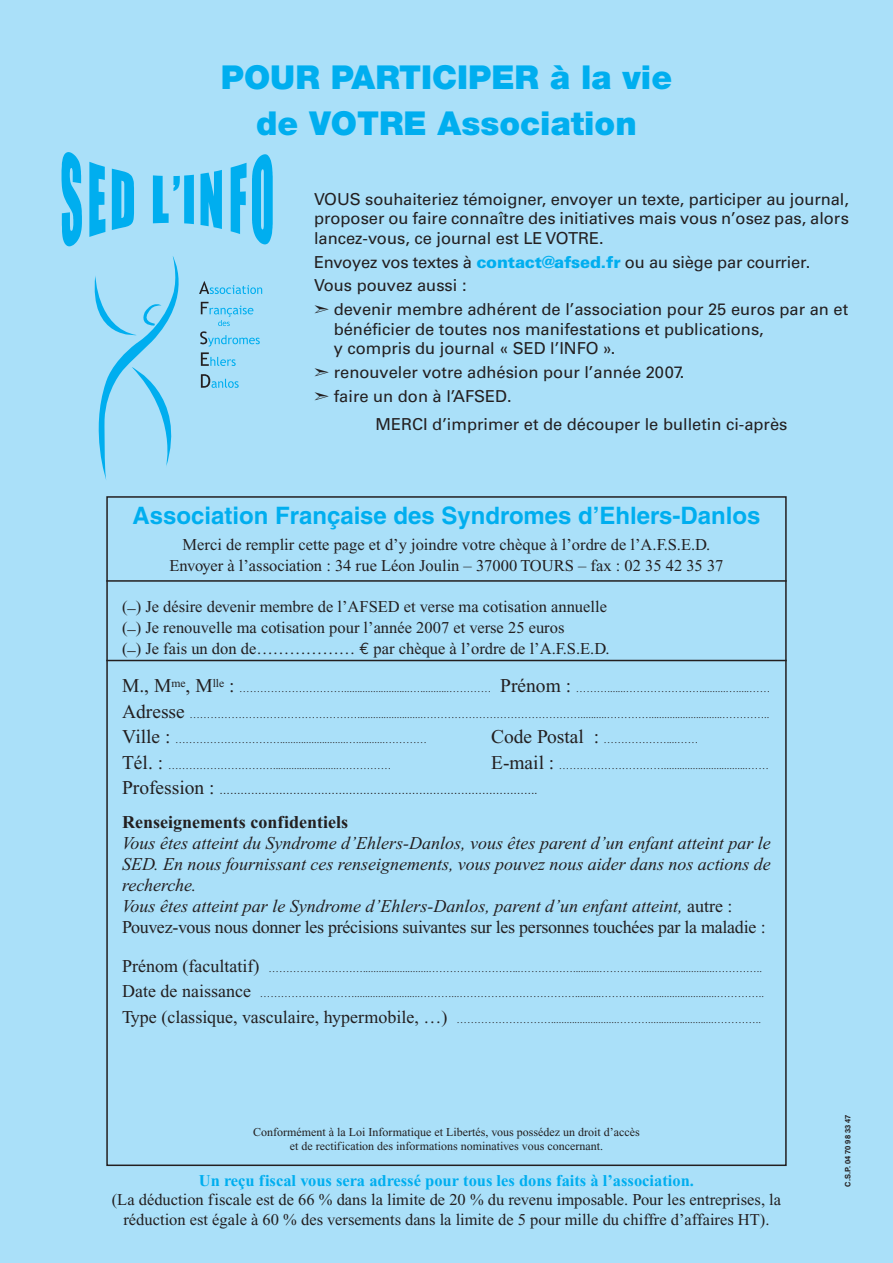
<style>
.page{position:relative;width:893px;height:1263px;background:#aae0f9}
.page>*{position:absolute;margin:0;border:0;box-sizing:border-box;transform-origin:0 0}
.t1{font:900 33px/46.5px "Helvetica Neue";color:#00aeef;text-align:center}
.t2{font:700 24px "Helvetica";color:#00aeef}
.t3{font:italic 18px/21px "Times New Roman";color:#231f20}
.t4{font:700 18px "Times New Roman";color:#231f20}
.t5{font:16.5px/21px "Times New Roman";color:#231f20;text-align:center}
.t6{font:16.5px/19.5px "Univers";color:#231f20}
.t7{font:700 16.5px "Times New Roman";color:#00aeef}
.t8{font:12px/14.2px "Times New Roman";color:#231f20;text-align:center}
.t9{font:10.5px "Times New Roman";color:#231f20}
.t10{font:10.5px "Helvetica";color:#231f20}
.t11{font:700 7.5px "Helvetica";color:#231f20}
.s1{font-weight:900;color:#00aeef}
.s2{font-family:"Euro Mono"}
.s3{font-size:19.5px}
.s4{font-family:"Times New Roman";font-size:19.5px}
.s5{font-style:normal}
.s6{font-size:18px}
</style>
<div class="page">
<svg style="left:62px;top:152px;width:20px;height:94px"></svg>
<svg style="left:89px;top:162px;width:16px;height:75px"></svg>
<svg style="left:112px;top:169px;width:22px;height:61px"></svg>
<svg style="left:153px;top:175px;width:41px;height:49px"></svg>
<svg style="left:201px;top:170px;width:21px;height:59px"></svg>
<svg style="left:231px;top:154px;width:42px;height:90px"></svg>
<svg style="left:94px;top:256px;width:168px;height:224px"></svg>
<hr style="left:106px;top:580px;width:681px;height:2px;background:#231f20">
<hr style="left:106px;top:660px;width:681px;height:1px;background:#231f20">
<h1 class="t1" style="left:221px;top:57px;width:453px">POUR PARTICIPER à la vie de VOTRE Association</h1>
<h3 class="t6" style="left:314px;top:191px;width:536px;text-align:justify">VOUS souhaiteriez témoigner, envoyer un texte, participer au journal, proposer ou faire connaître des initiatives mais vous n’osez pas, alors lancez-vous, ce journal est LE VOTRE.</h3>
<h3 class="t6" style="left:314px;top:251px;width:536px;line-height:23.7px">Envoyez vos textes à <span class="s1">contact@afsed.fr</span> ou au siège par courrier.<br>Vous pouvez aussi :<br>➣ devenir membre adhérent de l’association pour 25 euros par an et</h3>
<h3 class="t6" style="left:334px;top:321px;width:432px">bénéficier de toutes nos manifestations et publications, y compris du journal « SED l’INFO ».</h3>
<h3 class="t6" style="left:314px;top:362px;width:372px;line-height:23.7px">➣ renouveler votre adhésion pour l’année 2007. ➣ faire un don à l’AFSED.</h3>
<h3 class="t6" style="left:375px;top:416px;width:413px">MERCI d’imprimer et de découper le bulletin ci-après</h3>
<h2 class="t2" style="left:133px;top:507px;width:629px">Association Française des Syndromes d’Ehlers-Danlos</h2>
<h3 class="t5" style="left:169px;top:536px;width:555px">Merci de remplir cette page et d’y joindre votre chèque à l’ordre de l’A.F.S.E.D.<br>Envoyer à l’association : 34 rue Léon Joulin – 37000 TOURS – fax : 02 35 42 35 37</h3>
<h3 class="t5" style="left:122px;top:598px;width:489px;text-align:left">(_) Je désire devenir membre de l’AFSED et verse ma cotisation annuelle (_) Je renouvelle ma cotisation pour l’année 2007 et verse 25 euros<br>(_) Je fais un don de……………… <span class="s2">€</span> par chèque à l’ordre de l’A.F.S.E.D.</h3>
<p class="t9" style="left:122px;top:685px;width:650px"><span class="s3">M., M</span><sup>me</sup><span class="s3">, M</span><sup>lle</sup> <span class="s3">:</span> ………………………….........................…...........………… <span class="s3">Prénom :</span> ……….......…………………..........….....……</p>
<p class="t9" style="left:122px;top:711px;width:649px"><span class="s3">Adresse</span> ………………………………………….........................………………………………………..........…………............................…………..</p>
<p class="t9" style="left:122px;top:736px;width:306px"><span class="s3">Ville :</span> ………………………….........................…...........…………</p>
<p class="t9" style="left:491px;top:736px;width:209px"><span class="s3">Code Postal :</span> ………………....……</p>
<p class="t9" style="left:122px;top:762px;width:271px"><span class="s3">Tél. :</span> ………………………….........................……………</p>
<p class="t9" style="left:491px;top:762px;width:279px"><span class="s3">E-mail :</span> …………………………................................……</p>
<p class="t10" style="left:122px;top:785px;width:417px"><span class="s4">Profession :</span> ……………………………………………………………………………….</p>
<h3 class="t4" style="left:122px;top:816px;width:227px">Renseignements confidentiels</h3>
<p class="t3" style="left:122px;top:835px;width:650px">Vous êtes atteint du Syndrome d’Ehlers-Danlos, vous êtes parent d’un enfant atteint par le SED. En nous fournissant ces renseignements, vous pouvez nous aider dans nos actions de recherche.<br>Vous êtes atteint par le Syndrome d’Ehlers-Danlos, parent d’un enfant atteint, <span class="s5">autre :<br>Pouvez-vous nous donner les précisions suivantes sur les personnes touchées par la maladie :</span></p>
<p class="t9" style="left:122px;top:964px;width:641px"><span class="s6">Prénom (facultatif)</span> ……………………….........................……………………...……………..........…………............................…………..</p>
<p class="t9" style="left:122px;top:990px;width:643px"><span class="s6">Date de naissance</span> ……………………….........................………...……………………………..........…………............................…………..</p>
<p class="t9" style="left:122px;top:1015px;width:640px"><span class="s6">Type (classique, vasculaire, hypermobile, …)</span> ……………………….........................……….........................…………..</p>
<p class="t8" style="left:253px;top:1126px;width:388px">Conformément à la Loi Informatique et Libertés, vous possédez un droit d’accès et de rectification des informations nominatives vous concernant.</p>
<h3 class="t7" style="left:199px;top:1175px;width:497px">Un reçu fiscal vous sera adressé pour tous les dons faits à l’association.</h3>
<h3 class="t5" style="left:112px;top:1191px;width:671px;line-height:19.5px">(La déduction fiscale est de 66 % dans la limite de 20 % du revenu imposable. Pour les entreprises, la réduction est égale à 60 % des versements dans la limite de 5 pour mille du chiffre d’affaires HT).</h3>
<p class="t11" style="left:845px;top:1187px;width:74px;rotate:-90deg">C.S.P. 04 70 98 33 47</p>
</div>
